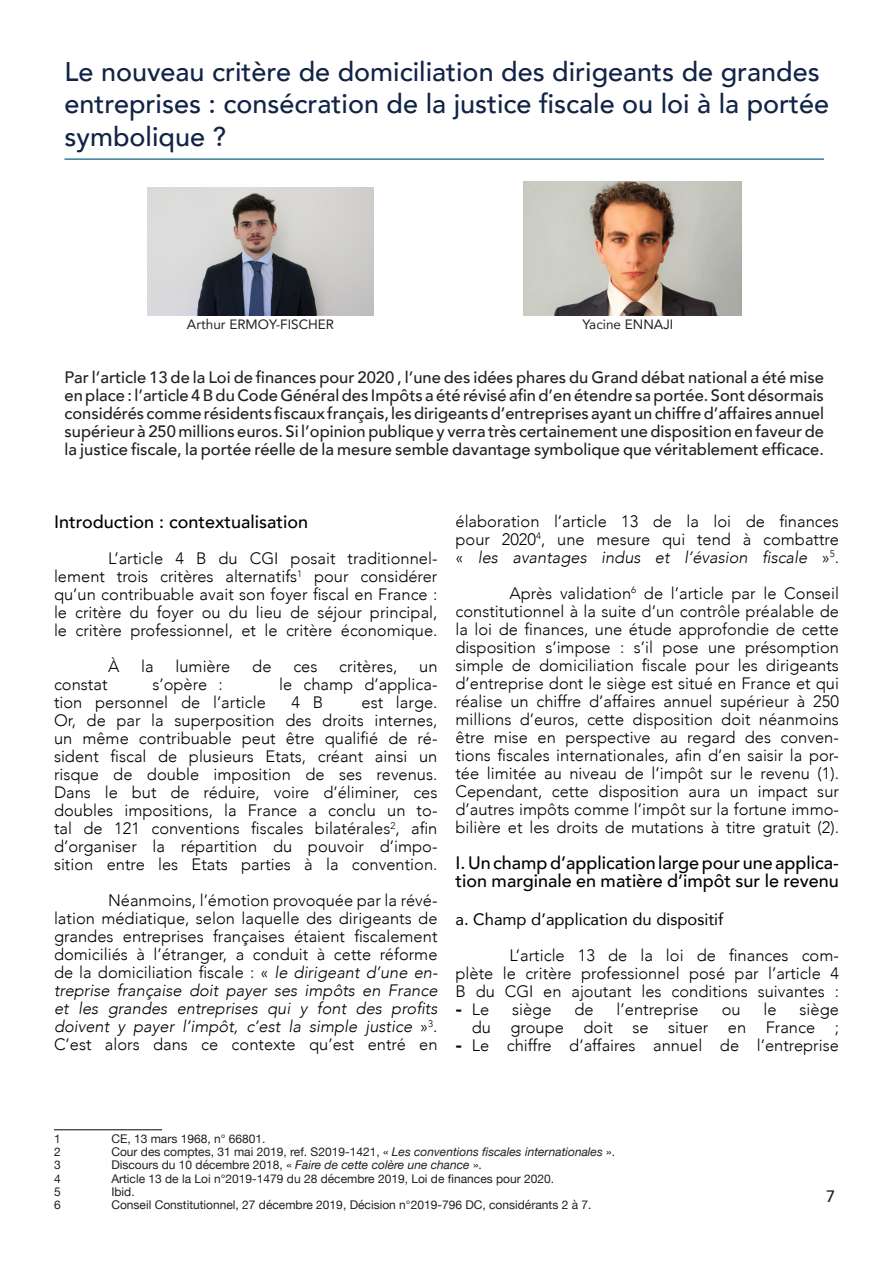
<style>
.page{position:relative;width:893px;height:1263px;background:#fff}
.page>*{position:absolute;margin:0;border:0;box-sizing:border-box;transform-origin:0 0}
.t1{font:500 27px/32.4px "Avenir";color:#112446}
.Corps_A{font:500 18px/18px "Avenir";color:#000}
.Corps_A-2{font:300 16.5px/18px "Avenir";color:#000;text-align:justify}
.Footnote_text{font:500 16.5px/18px "Avenir";color:#231f20;text-align:justify}
.Corps_A-3{font:16.5px "Avenir";color:#000}
.t2{font:13.5px "Avenir";color:#231f20}
.t3{font:12px "Helvetica Neue";color:#231f20}
.s1{font-style:italic}
.s2{font-family:"Helvetica Neue";font-weight:700}
</style>
<div class="page">
<hr style="left:65px;top:158px;width:759px;height:2px;background:#397e96">
<img style="left:147px;top:188px;width:227px;height:127px">
<img style="left:523px;top:182px;width:218px;height:133px">
<hr style="left:54px;top:1129px;width:108px;height:1px;background:#231f20">
<p class="t1" style="left:65px;top:54px;width:766px">Le nouveau critère de domiciliation des dirigeants de grandes entreprises : consécration de la justice fiscale ou loi à la portée symbolique ?</p>
<p class="t2" style="left:187px;top:313px;width:149px">Arthur ERMOY-FISCHER</p>
<p class="t2" style="left:582px;top:313px;width:92px">Yacine ENNAJI</p>
<p class="Footnote_text" style="left:65px;top:367px;width:761px">Par l’article 13 de la Loi de finances pour 2020 , l’une des idées phares du Grand débat national a été mise en place : l’article 4 B du Code Général des Impôts a été révisé afin d’en étendre sa portée. Sont désormais considérés comme résidents fiscaux français, les dirigeants d’entreprises ayant un chiffre d’affaires annuel supérieur à 250 millions euros. Si l’opinion publique y verra très certainement une disposition en faveur de la justice fiscale, la portée réelle de la mesure semble davantage symbolique que véritablement efficace.</p>
<p class="Corps_A" style="left:54px;top:512px;width:256px">Introduction : contextualisation</p>
<p class="Corps_A-2" style="left:54px;top:550px;width:385px;text-indent:54px">L’article 4 B du CGI posait traditionnel&shy;lement trois critères alternatifs<sup>1</sup> pour considérer qu’un contribuable avait son foyer fiscal en France : le critère du foyer ou du lieu de séjour principal, le critère professionnel, et le critère économique.</p>
<p class="Corps_A-2" style="left:108px;top:658px;width:13px">À</p>
<p class="Corps_A-2" style="left:141px;top:658px;width:14px">la</p>
<p class="Corps_A-2" style="left:175px;top:658px;width:56px">lumière</p>
<p class="Corps_A-2" style="left:252px;top:658px;width:21px">de</p>
<p class="Corps_A-2" style="left:293px;top:658px;width:26px">ces</p>
<p class="Corps_A-2" style="left:339px;top:658px;width:60px">critères,</p>
<p class="Corps_A-2" style="left:419px;top:658px;width:20px">un</p>
<p class="Corps_A-2" style="left:54px;top:676px;width:55px">constat</p>
<p class="Corps_A-2" style="left:152px;top:676px;width:72px">s’opère :</p>
<p class="Corps_A-2" style="left:279px;top:676px;width:160px">le champ d’applica-</p>
<p class="Corps_A-2" style="left:54px;top:694px;width:213px">tion personnel de l’article</p>
<p class="Corps_A-2" style="left:291px;top:694px;width:33px">4 B</p>
<p class="Corps_A-2" style="left:361px;top:694px;width:78px">est large.</p>
<p class="Corps_A-2" style="left:54px;top:712px;width:385px">Or, de par la superposition des droits internes, un même contribuable peut être qualifié de ré&shy;sident fiscal de plusieurs Etats, créant ainsi un risque de double imposition de ses revenus.</p>
<p class="Corps_A-2" style="left:54px;top:784px;width:385px">Dans le but de réduire, voire d’éliminer, ces doubles impositions, la France a conclu un to&shy;tal de 121 conventions fiscales bilatérales<sup>2</sup>, afin d’organiser la répartition du pouvoir d’impo&shy;sition entre les Etats parties à la convention.</p>
<p class="Corps_A-2" style="left:54px;top:892px;width:385px;text-indent:54px">Néanmoins, l’émotion provoquée par la révé&shy;lation médiatique, selon laquelle des dirigeants de grandes entreprises françaises étaient fiscalement domiciliés à l’étranger, a conduit à cette réforme de la domiciliation fiscale : « <span class="s1">le dirigeant d’une en&shy;treprise française doit payer ses impôts en France et les grandes entreprises qui y font des profits doivent y payer l’impôt, c’est la simple justice</span> »<sup>3</sup>.</p>
<p class="Corps_A-2" style="left:54px;top:1036px;width:385px">C’est alors dans ce contexte qu’est entré en</p>
<p class="Corps_A-2" style="left:455px;top:512px;width:385px">élaboration l’article 13 de la loi de finances pour 2020<sup>4</sup>, une mesure qui tend à combattre « <span class="s1">les avantages indus et l’évasion fiscale</span> »<sup>5</sup>.</p>
<p class="Corps_A-2" style="left:455px;top:584px;width:385px;text-indent:54px">Après validation<sup>6</sup> de l’article par le Conseil constitutionnel à la suite d’un contrôle préalable de la loi de finances, une étude approfondie de cette disposition s’impose : s’il pose une présomption simple de domiciliation fiscale pour les dirigeants d’entreprise dont le siège est situé en France et qui réalise un chiffre d’affaires annuel supérieur à 250 millions d’euros, cette disposition doit néanmoins être mise en perspective au regard des conven&shy;tions fiscales internationales, afin d’en saisir la por&shy;tée limitée au niveau de l’impôt sur le revenu (1).<br>Cependant, cette disposition aura un impact sur d’autres impôts comme l’impôt sur la fortune immo&shy;bilière et les droits de mutations à titre gratuit (2).</p>
<p class="Corps_A" style="left:455px;top:853px;width:385px">I. Un champ d’application large pour une applica&shy;tion marginale en matière d’impôt sur le revenu</p>
<p class="Corps_A-3" style="left:455px;top:906px;width:269px">a. Champ d’application du dispositif</p>
<p class="Corps_A-2" style="left:455px;top:946px;width:385px;text-indent:54px">L’article 13 de la loi de finances com&shy;plète le critère professionnel posé par l’article 4<br>B du CGI en ajoutant les conditions suivantes :</p>
<p class="Corps_A-2" style="left:455px;top:1000px;width:35px"><span class="s2">-</span> Le</p>
<p class="Corps_A-2" style="left:512px;top:1000px;width:41px">siège</p>
<p class="Corps_A-2" style="left:574px;top:1000px;width:21px">de</p>
<p class="Corps_A-2" style="left:617px;top:1000px;width:84px">l’entreprise</p>
<p class="Corps_A-2" style="left:722px;top:1000px;width:20px">ou</p>
<p class="Corps_A-2" style="left:763px;top:1000px;width:15px">le</p>
<p class="Corps_A-2" style="left:472px;top:1000px;width:369px;text-align:right">siège<br>du groupe doit se situer en France ;</p>
<p class="Corps_A-2" style="left:455px;top:1036px;width:385px"><span class="s2">-</span> Le chiffre d’affaires annuel de l’entreprise</p>
<p class="t3" style="left:54px;top:1130px;width:8px">1</p>
<p class="t3" style="left:111px;top:1130px;width:156px">CE, 13 mars 1968, n° 66801.</p>
<p class="t3" style="left:54px;top:1143px;width:8px">2</p>
<p class="t3" style="left:111px;top:1143px;width:505px">Cour des comptes, 31 mai 2019, ref. S2019-1421, « <span class="s1">Les conventions fiscales internationales</span> ».</p>
<p class="t3" style="left:54px;top:1156px;width:8px">3</p>
<p class="t3" style="left:111px;top:1156px;width:372px">Discours du 10 décembre 2018, « <span class="s1">Faire de cette colère une chance</span> ».</p>
<p class="t3" style="left:54px;top:1170px;width:8px">4</p>
<p class="t3" style="left:111px;top:1170px;width:444px">Article 13 de la Loi n°2019-1479 du 28 décembre 2019, Loi de finances pour 2020.</p>
<p class="t3" style="left:54px;top:1183px;width:8px">5</p>
<p class="t3" style="left:111px;top:1183px;width:25px">Ibid.</p>
<p class="t3" style="left:54px;top:1196px;width:8px">6</p>
<p class="t3" style="left:111px;top:1196px;width:482px">Conseil Constitutionnel, 27 décembre 2019, Décision n°2019-796 DC, considérants 2 à 7.</p>
<p class="Footnote_text" style="left:826px;top:1186px;width:11px">7</p>
</div>
